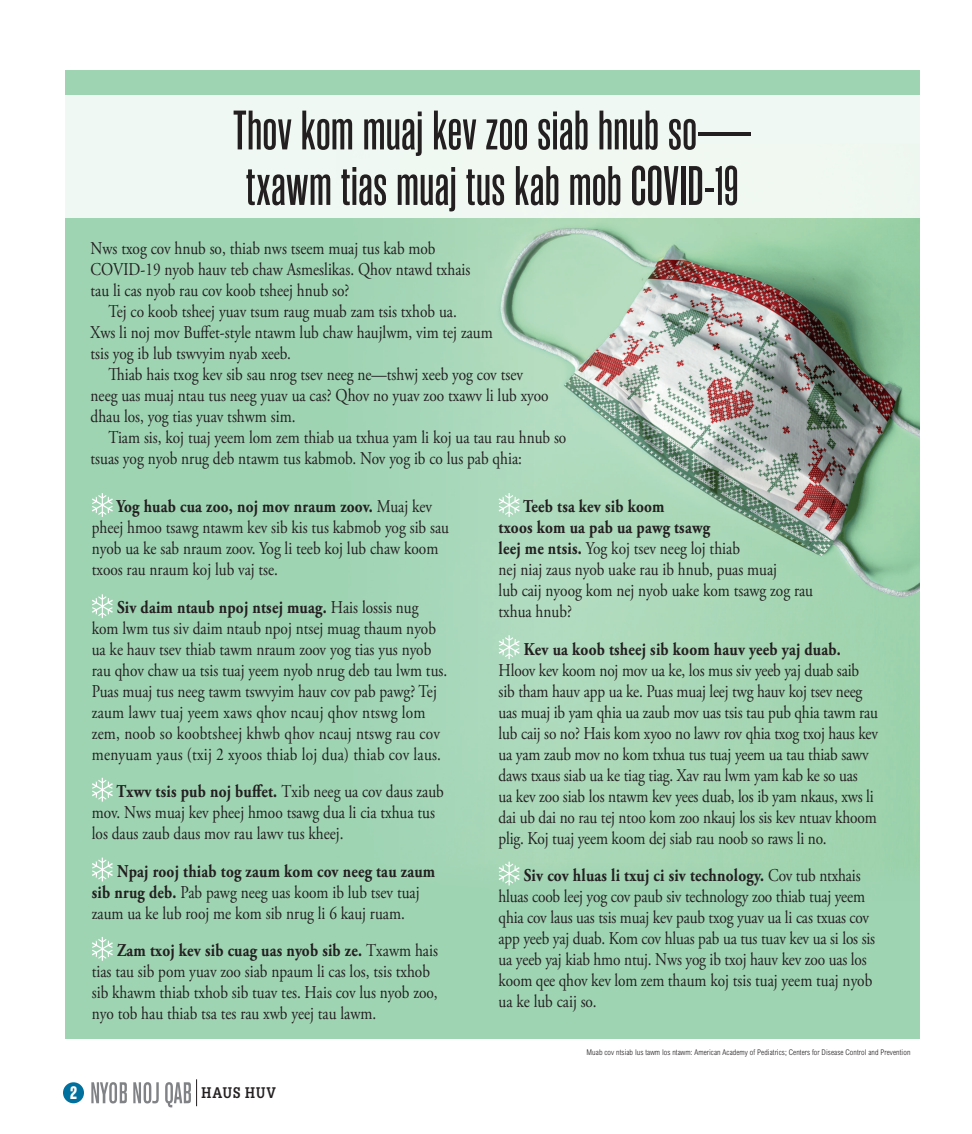
<style>
.page{position:relative;width:972px;height:1134px;background:#fff}
.page>*{position:absolute;margin:0;border:0;box-sizing:border-box;transform-origin:0 0}
._1_HM_HEAD__28-48pt{font:600 55.5px/55.5px "Rama Gothic M";letter-spacing:.01em;color:#231f20;scale:.95 1}
._1_HM_body_bold_lead{font:18px/21px "Adobe Garamond Pro";color:#231f20;scale:.85 1}
._1_HM_BODY{font:18px/21px "Adobe Garamond Pro";color:#231f20;scale:.85 1}
._1_HM_body_no_indent{font:18px/21px "Adobe Garamond Pro";color:#231f20;scale:.85 1}
.t1{font:700 18px "Rama Gothic E";color:#fff}
.t2{font:700 15px "Glypha LT Std";letter-spacing:.085em;color:#231f20;scale:.85 1}
._4_HM_source_BLK{font:300 condensed 7.8px "Arial MT Std";letter-spacing:.01em;color:#231f20}
.s1{font-weight:700}
</style>
<div class="page">
<div style="left:63px;top:1082px;width:21px;height:21px;background:#00719e;border-radius:50%"></div>
<svg style="left:91px;top:1079px;width:106px;height:28px"></svg>
<div style="left:65px;top:70px;width:855px;height:969px;background:#9fd4b3"></div>
<img style="left:450px;top:218px;width:470px;height:668px">
<svg style="left:92px;top:493px;width:21px;height:24px"></svg>
<svg style="left:92px;top:594px;width:21px;height:24px"></svg>
<svg style="left:92px;top:778px;width:21px;height:24px"></svg>
<svg style="left:92px;top:858px;width:21px;height:23px"></svg>
<svg style="left:92px;top:937px;width:21px;height:24px"></svg>
<svg style="left:499px;top:493px;width:21px;height:24px"></svg>
<svg style="left:499px;top:635px;width:21px;height:24px"></svg>
<svg style="left:499px;top:862px;width:21px;height:23px"></svg>
<div style="left:36px;top:95px;width:893px;height:123px;background:#eff8f2"></div>
<p class="_1_HM_HEAD__28-48pt" style="left:234px;top:104px;width:546px">Thov kom muaj kev zoo siab hnub so— txawm tias muaj tus kab mob COVID-19</p>
<p class="_1_HM_body_no_indent" style="left:91px;top:239px;width:448px">Nws txog cov hnub so, thiab nws tseem muaj tus kab mob<br>COVID-19 nyob hauv teb chaw Asmeslikas. Qhov ntawd txhais tau li cas nyob rau cov koob tsheej hnub so?</p>
<p class="_1_HM_BODY" style="left:91px;top:302px;width:475px;text-indent:18px">Tej co koob tsheej yuav tsum raug muab zam tsis txhob ua.<br>Xws li noj mov Buffet-style ntawm lub chaw haujlwm, vim tej zaum tsis yog ib lub tswvyim nyab xeeb.</p>
<p class="_1_HM_BODY" style="left:91px;top:365px;width:541px;text-indent:18px">Thiab hais txog kev sib sau nrog tsev neeg ne—tshwj xeeb yog cov tsev neeg uas muaj ntau tus neeg yuav ua cas? Qhov no yuav zoo txawv li lub xyoo dhau los, yog tias yuav tshwm sim.</p>
<p class="_1_HM_BODY" style="left:91px;top:428px;width:561px;text-indent:18px">Tiam sis, koj tuaj yeem lom zem thiab ua txhua yam li koj ua tau rau hnub so tsuas yog nyob nrug deb ntawm tus kabmob. Nov yog ib co lus pab qhia:</p>
<p class="_1_HM_body_bold_lead" style="left:92px;top:497px;width:422px;text-indent:25px"><span class="s1">Yog huab cua zoo, noj mov nraum zoov.</span> Muaj kev pheej hmoo tsawg ntawm kev sib kis tus kabmob yog sib sau nyob ua ke sab nraum zoov. Yog li teeb koj lub chaw koom txoos rau nraum koj lub vaj tse.</p>
<p class="_1_HM_body_bold_lead" style="left:92px;top:597px;width:420px;text-indent:25px"><span class="s1">Siv daim ntaub npoj ntsej muag.</span> Hais lossis nug kom lwm tus siv daim ntaub npoj ntsej muag thaum nyob ua ke hauv tsev thiab tawm nraum zoov yog tias yus nyob rau qhov chaw ua tsis tuaj yeem nyob nrug deb tau lwm tus.<br>Puas muaj tus neeg tawm tswvyim hauv cov pab pawg? Tej zaum lawv tuaj yeem xaws qhov ncauj qhov ntswg lom zem, noob so koobtsheej khwb qhov ncauj ntswg rau cov menyuam yaus (txij 2 xyoos thiab loj dua) thiab cov laus.</p>
<p class="_1_HM_body_bold_lead" style="left:92px;top:782px;width:416px;text-indent:25px"><span class="s1">Txwv tsis pub noj buffet.</span> Txib neeg ua cov daus zaub mov. Nws muaj kev pheej hmoo tsawg dua li cia txhua tus los daus zaub daus mov rau lawv tus kheej.</p>
<p class="_1_HM_body_bold_lead" style="left:92px;top:861px;width:406px;text-indent:25px"><span class="s1">Npaj rooj thiab tog zaum kom cov neeg tau zaum sib nrug deb.</span> Pab pawg neeg uas koom ib lub tsev tuaj zaum ua ke lub rooj me kom sib nrug li 6 kauj ruam.</p>
<p class="_1_HM_body_bold_lead" style="left:92px;top:941px;width:409px;text-indent:25px"><span class="s1">Zam txoj kev sib cuag uas nyob sib ze.</span> Txawm hais tias tau sib pom yuav zoo siab npaum li cas los, tsis txhob sib khawm thiab txhob sib tuav tes. Hais cov lus nyob zoo, nyo tob hau thiab tsa tes rau xwb yeej tau lawm.</p>
<p class="t1" style="left:70px;top:1083px;width:8px">2</p>
<p class="t2" style="left:202px;top:1083px;width:89px">HAUS HUV</p>
<p class="_1_HM_body_bold_lead" style="left:499px;top:497px;width:372px;text-indent:25px"><span class="s1">Teeb tsa kev sib koom<br>txoos kom ua pab ua pawg tsawg<br>leej me ntsis.</span> Yog koj tsev neeg loj thiab<br>nej niaj zaus nyob uake rau ib hnub, puas muaj<br>lub caij nyoog kom nej nyob uake kom tsawg zog rau txhua hnub?</p>
<p class="_1_HM_body_bold_lead" style="left:499px;top:639px;width:448px;text-indent:25px"><span class="s1">Kev ua koob tsheej sib koom hauv yeeb yaj duab.<br></span>Hloov kev koom noj mov ua ke, los mus siv yeeb yaj duab saib sib tham hauv app ua ke. Puas muaj leej twg hauv koj tsev neeg uas muaj ib yam qhia ua zaub mov uas tsis tau pub qhia tawm rau lub caij so no? Hais kom xyoo no lawv rov qhia txog txoj haus kev ua yam zaub mov no kom txhua tus tuaj yeem ua tau thiab sawv daws txaus siab ua ke tiag tiag. Xav rau lwm yam kab ke so uas<br>ua kev zoo siab los ntawm kev yees duab, los ib yam nkaus, xws li dai ub dai no rau tej ntoo kom zoo nkauj los sis kev ntuav khoom plig. Koj tuaj yeem koom dej siab rau noob so raws li no.</p>
<p class="_1_HM_body_bold_lead" style="left:499px;top:866px;width:445px;text-indent:25px"><span class="s1">Siv cov hluas li txuj ci siv technology.</span> Cov tub ntxhais hluas coob leej yog cov paub siv technology zoo thiab tuaj yeem qhia cov laus uas tsis muaj kev paub txog yuav ua li cas txuas cov app yeeb yaj duab. Kom cov hluas pab ua tus tuav kev ua si los sis ua yeeb yaj kiab hmo ntuj. Nws yog ib txoj hauv kev zoo uas los koom qee qhov kev lom zem thaum koj tsis tuaj yeem tuaj nyob ua ke lub caij so.</p>
<p class="_4_HM_source_BLK" style="left:587px;top:1047px;width:325px">Muab cov ntsiab lus tawm los ntawm: American Academy of Pediatrics; Centers for Disease Control and Prevention</p>
</div>
